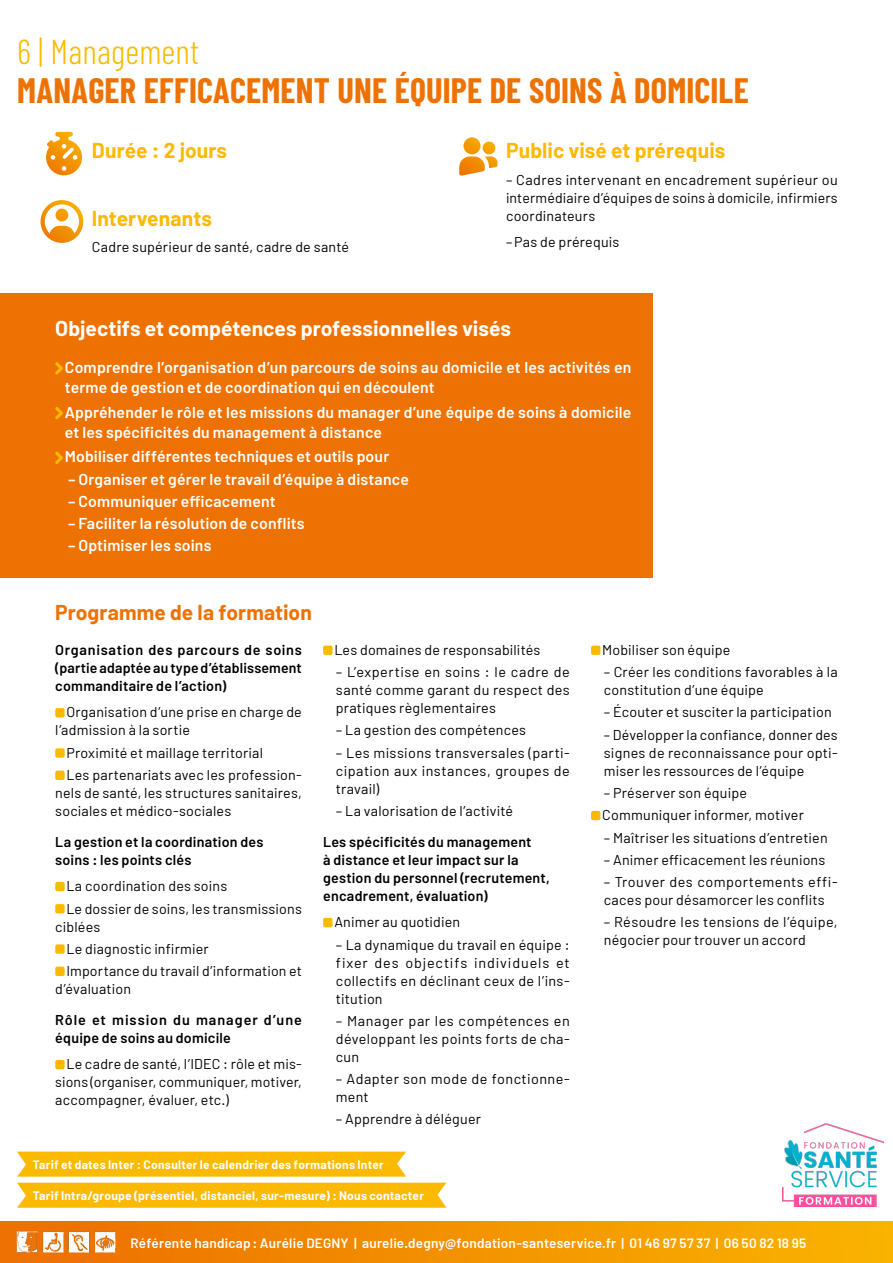
<style>
.page{position:relative;width:893px;height:1263px;background:#fff}
.page>*{position:absolute;margin:0;border:0;box-sizing:border-box;transform-origin:0 0}
.t1{font:700 34.5px "Barlow Condensed";letter-spacing:.005em;color:#ee7203}
.t2{font:300 34.5px "Barlow Condensed";letter-spacing:.005em;color:#fbba00}
.t3{font:700 21px "Barlow";letter-spacing:.005em;color:#fbba00}
.t4{font:700 21px "Barlow";color:#fff}
.t5{font:700 21px "Barlow";letter-spacing:.005em;color:#ee7203}
.t6{font:600 15.75px/20.2px "Barlow";letter-spacing:.01em;color:#fff}
.t7{font:14.25px/18px "Barlow";letter-spacing:.015em;color:#000}
.t8{font:600 14.25px/18px "Barlow";letter-spacing:.015em;color:#000}
.t9{font:600 14.25px/18px "Barlow";letter-spacing:.045em;color:#000}
.t10{font:600 13.5px "Barlow";letter-spacing:.015em;color:#fff}
.t11{font:700 12px "Barlow";letter-spacing:.02em;color:#fff}
</style>
<div class="page">
<div style="left:0;top:1222px;width:893px;height:41px;background:linear-gradient(to right,#ed6d01,#f9b400)"></div>
<img style="left:12px;top:1227px;width:108px;height:29px">
<div style="left:17px;top:1183px;width:429px;height:25px;background:#fbba00"></div>
<svg style="left:17px;top:1151px;width:389px;height:26px;background:#fbbd0e"></svg>
<img style="left:782px;top:1123px;width:101px;height:83px">
<div style="left:55px;top:708px;width:10px;height:9px;background:#fbba00;border-radius:2px"></div>
<div style="left:55px;top:748px;width:10px;height:10px;background:#fbba00;border-radius:2px"></div>
<div style="left:55px;top:771px;width:10px;height:9px;background:#fbba00;border-radius:2px"></div>
<div style="left:55px;top:882px;width:10px;height:9px;background:#fbba00;border-radius:2px"></div>
<div style="left:55px;top:904px;width:10px;height:9px;background:#fbba00;border-radius:2px"></div>
<div style="left:55px;top:944px;width:10px;height:10px;background:#fbba00;border-radius:2px"></div>
<div style="left:55px;top:967px;width:10px;height:9px;background:#fbba00;border-radius:2px"></div>
<div style="left:55px;top:1060px;width:10px;height:9px;background:#fbba00;border-radius:2px"></div>
<div style="left:323px;top:646px;width:10px;height:9px;background:#fbba00;border-radius:2px"></div>
<div style="left:323px;top:918px;width:10px;height:9px;background:#fbba00;border-radius:2px"></div>
<div style="left:591px;top:646px;width:9px;height:9px;background:#fbba00;border-radius:2px"></div>
<div style="left:591px;top:811px;width:9px;height:9px;background:#fbba00;border-radius:2px"></div>
<svg style="left:463px;top:137px;width:17px;height:17px"></svg>
<svg style="left:459px;top:142px;width:38px;height:34px"></svg>
<svg style="left:46px;top:132px;width:36px;height:43px"></svg>
<svg style="left:41px;top:200px;width:42px;height:43px"></svg>
<div style="left:0;top:293px;width:653px;height:285px;background:#ee7203"></div>
<svg style="left:55px;top:362px;width:8px;height:12px"></svg>
<svg style="left:55px;top:407px;width:8px;height:12px"></svg>
<svg style="left:55px;top:451px;width:8px;height:13px"></svg>
<h1 class="t2" style="left:17px;top:30px;width:184px">6 | Management</h1>
<h1 class="t1" style="left:17px;top:66px;width:733px">MANAGER EFFICACEMENT UNE ÉQUIPE DE SOINS À DOMICILE</h1>
<h2 class="t3" style="left:92px;top:138px;width:137px">Durée : 2 jours</h2>
<h2 class="t3" style="left:92px;top:205px;width:122px">Intervenants</h2>
<p class="t7" style="left:92px;top:238px;width:259px">Cadre supérieur de santé, cadre de santé</p>
<h2 class="t3" style="left:506px;top:138px;width:221px">Public visé et prérequis</h2>
<p class="t7" style="left:506px;top:170px;width:333px;text-align:justify">– Cadres intervenant en encadrement supérieur ou intermédiaire d’équipes de soins à domicile, infirmiers coordinateurs</p>
<p class="t7" style="left:506px;top:233px;width:115px">–Pas de prérequis</p>
<h2 class="t4" style="left:55px;top:315px;width:457px">Objectifs et compétences professionnelles visés</h2>
<p class="t6" style="left:65px;top:357px;width:568px">Comprendre l’organisation d’un parcours de soins au domicile et les activités en terme de gestion et de coordination qui en découlent</p>
<p class="t6" style="left:65px;top:402px;width:568px">Appréhender le rôle et les missions du manager d’une équipe de soins à domicile et les spécificités du management à distance</p>
<p class="t6" style="left:65px;top:446px;width:326px">Mobiliser différentes techniques et outils pour</p>
<p class="t6" style="left:68px;top:469px;width:342px">– Organiser et gérer le travail d’équipe à distance</p>
<p class="t6" style="left:68px;top:491px;width:209px">– Communiquer efficacement</p>
<p class="t6" style="left:68px;top:513px;width:238px">– Faciliter la résolution de conflits</p>
<p class="t6" style="left:68px;top:535px;width:145px">– Optimiser les soins</p>
<h2 class="t5" style="left:55px;top:599px;width:258px">Programme de la formation</h2>
<p class="t8" style="left:55px;top:641px;width:248px;text-align:justify">Organisation des parcours de soins (partie adaptée au type d’établissement commanditaire de l’action)</p>
<p class="t7" style="left:55px;top:703px;width:248px;text-indent:11px">Organisation d’une prise en charge de l’admission à la sortie</p>
<p class="t7" style="left:66px;top:741px;width:237px;line-height:22.2px">Proximité et maillage territorial<br>Les partenariats avec les profession-</p>
<p class="t7" style="left:55px;top:783px;width:248px">nels de santé, les structures sanitaires, sociales et médico-sociales</p>
<p class="t8" style="left:55px;top:832px;width:210px">La gestion et la coordination des soins : les points clés</p>
<p class="t7" style="left:66px;top:875px;width:237px;line-height:22.2px">La coordination des soins<br>Le dossier de soins, les transmissions</p>
<p class="t7" style="left:66px;top:915px;width:237px;line-height:22.2px;text-indent:-11px">ciblées<br>Le diagnostic infirmier<br>Importance du travail d’information et</p>
<p class="t7" style="left:55px;top:979px;width:77px">d’évaluation</p>
<p class="t9" style="left:55px;top:1010px;width:248px">Rôle et mission du manager d’une équipe de soins au domicile</p>
<p class="t7" style="left:55px;top:1055px;width:248px;text-align:justify;text-indent:11px">Le cadre de santé, l’IDEC : rôle et mis&shy;sions (organiser, communiquer, motiver, accompagner, évaluer, etc.)</p>
<p class="t7" style="left:334px;top:640px;width:208px">Les domaines de responsabilités</p>
<p class="t7" style="left:336px;top:663px;width:235px;text-align:justify">– L’expertise en soins : le cadre de santé comme garant du respect des pratiques règlementaires</p>
<p class="t7" style="left:336px;top:721px;width:192px">– La gestion des compétences</p>
<p class="t7" style="left:336px;top:743px;width:235px;text-align:justify">– Les missions transversales (parti&shy;cipation aux instances, groupes de travail)</p>
<p class="t7" style="left:336px;top:801px;width:179px">– La valorisation de l’activité</p>
<p class="t8" style="left:323px;top:832px;width:228px">Les spécificités du management<br>à distance et leur impact sur la gestion du personnel (recrutement, encadrement, évaluation)</p>
<p class="t7" style="left:334px;top:913px;width:127px">Animer au quotidien</p>
<p class="t7" style="left:336px;top:935px;width:235px;text-align:justify">– La dynamique du travail en équipe : fixer des objectifs individuels et collectifs en déclinant ceux de l’ins&shy;titution</p>
<p class="t7" style="left:336px;top:1011px;width:235px;text-align:justify">– Manager par les compétences en développant les points forts de cha&shy;cun</p>
<p class="t7" style="left:336px;top:1069px;width:235px">– Adapter son mode de fonctionne&shy;ment</p>
<p class="t7" style="left:336px;top:1110px;width:147px">– Apprendre à déléguer</p>
<p class="t11" style="left:33px;top:1157px;width:352px">Tarif et dates Inter : Consulter le calendrier des formations Inter</p>
<p class="t11" style="left:33px;top:1188px;width:393px">Tarif Intra/groupe (présentiel, distanciel, sur-mesure) : Nous contacter</p>
<p class="t7" style="left:602px;top:640px;width:130px">Mobiliser son équipe</p>
<p class="t7" style="left:604px;top:663px;width:235px">– Créer les conditions favorables à la constitution d’une équipe</p>
<p class="t7" style="left:604px;top:703px;width:229px">– Écouter et susciter la participation</p>
<p class="t7" style="left:604px;top:725px;width:235px;text-align:justify">– Développer la confiance, donner des signes de reconnaissance pour opti&shy;miser les ressources de l’équipe</p>
<p class="t7" style="left:602px;top:781px;width:203px;line-height:22.2px">– Préserver son équipe<br>Communiquer informer, motiver</p>
<p class="t7" style="left:604px;top:828px;width:225px">– Maîtriser les situations d’entretien</p>
<p class="t7" style="left:604px;top:850px;width:223px">– Animer efficacement les réunions</p>
<p class="t7" style="left:604px;top:872px;width:235px">– Trouver des comportements effi&shy;caces pour désamorcer les conflits</p>
<p class="t7" style="left:604px;top:913px;width:235px">– Résoudre les tensions de l’équipe, négocier pour trouver un accord</p>
<p class="t10" style="left:131px;top:1235px;width:677px">Référente handicap: Aurélie DEGNY | aurelie.degny@fondation-santeservice.fr | 01 46 97 57 37 | 06 50 82 18 95</p>
</div>
